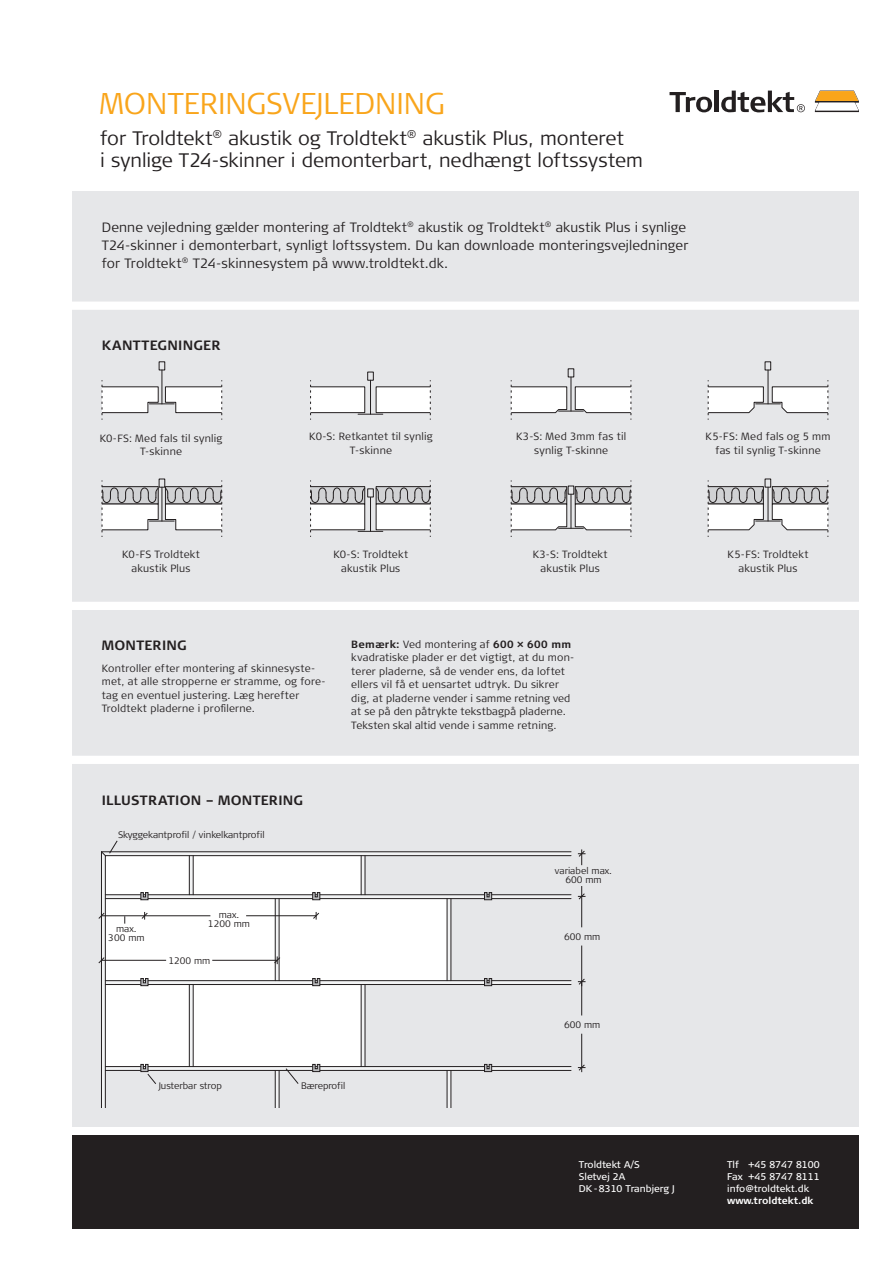
<style>
.page{position:relative;width:893px;height:1263px;background:#fff}
.page>*{position:absolute;margin:0;border:0;box-sizing:border-box;transform-origin:0 0}
.NY_overskrift_20_22{font:300 30px "Signa Column";letter-spacing:-.005em;color:#f9a51b}
.NY_underoverskrift{font:300 19.5px/22.5px "Signa Column";color:#231f20}
.NY_manchet_9_12{font:300 13.5px/18px "Signa Column";letter-spacing:.01em;color:#231f20}
.NY_mellemrubrik{font:700 13.5px "Signa Column";letter-spacing:.015em;color:#231f20}
.NY_brødtekst_7_9{font:300 10.5px/13.5px "Signa Column";letter-spacing:.02em;color:#231f20;text-align:center}
.NY_bundtekst_6_5_8{font:9.75px/12px "Signa Column";color:#fff}
.NY_bundtekst_6_5_8-2{font:700 9.75px "Signa Column";color:#fff}
.t1{font:300 9.45px/9.1px "Signa Column";color:#231f20;text-align:center}
.s1{font-weight:700}
</style>
<div class="page">
<svg style="left:815px;top:91px;width:44px;height:21px"></svg>
<svg style="left:669px;top:92px;width:43px;height:20px"></svg>
<hr style="left:715px;top:91px;width:4px;height:21px;background:#231f20">
<svg style="left:721px;top:91px;width:84px;height:21px"></svg>
<div style="left:72px;top:191px;width:787px;height:936px;background:#e6e7e9"></div>
<div style="left:72px;top:1135px;width:787px;height:94px;background:#231f20"></div>
<hr style="left:162px;top:370px;width:1px;height:34px;background:#231f20">
<div style="left:159px;top:361px;width:6px;height:9px;border:1px solid #231f20"></div>
<svg style="left:101px;top:380px;width:121px;height:40px"></svg>
<div style="left:159px;top:479px;width:6px;height:9px;border:1px solid #231f20"></div>
<svg style="left:101px;top:480px;width:121px;height:57px"></svg>
<div style="left:376px;top:387px;width:55px;height:26px;background:#fff;border:1px solid #231f20"></div>
<div style="left:310px;top:387px;width:55px;height:26px;background:#fff;border:1px solid #231f20"></div>
<svg style="left:358px;top:414px;width:25px;height:1px"></svg>
<hr style="left:370px;top:380px;width:1px;height:34px;background:#231f20">
<div style="left:367px;top:372px;width:7px;height:9px;border:1px solid #231f20"></div>
<svg style="left:310px;top:380px;width:1px;height:40px"></svg>
<svg style="left:430px;top:380px;width:1px;height:40px"></svg>
<svg style="left:310px;top:480px;width:121px;height:57px"></svg>
<div style="left:568px;top:368px;width:6px;height:9px;border:1px solid #231f20"></div>
<hr style="left:571px;top:377px;width:1px;height:34px;background:#231f20">
<svg style="left:511px;top:380px;width:121px;height:40px"></svg>
<svg style="left:511px;top:480px;width:121px;height:57px"></svg>
<hr style="left:768px;top:370px;width:1px;height:34px;background:#231f20">
<div style="left:765px;top:361px;width:6px;height:9px;border:1px solid #231f20"></div>
<svg style="left:708px;top:380px;width:121px;height:40px"></svg>
<div style="left:765px;top:479px;width:6px;height:9px;border:1px solid #231f20"></div>
<svg style="left:708px;top:480px;width:121px;height:57px"></svg>
<div style="left:0;top:302px;width:893px;height:8px;background:#fff"></div>
<div style="left:0;top:602px;width:893px;height:8px;background:#fff"></div>
<div style="left:0;top:756px;width:893px;height:8px;background:#fff"></div>
<svg style="left:102px;top:856px;width:3px;height:251px"></svg>
<svg style="left:118px;top:852px;width:453px;height:3px"></svg>
<svg style="left:105px;top:855px;width:466px;height:252px"></svg>
<hr style="left:105px;top:984px;width:466px;height:1px;background:#231f20">
<hr style="left:105px;top:980px;width:466px;height:1px;background:#231f20">
<hr style="left:105px;top:898px;width:466px;height:1px;background:#231f20">
<hr style="left:105px;top:894px;width:466px;height:1px;background:#231f20">
<hr style="left:101px;top:851px;width:470px;height:1px;background:#231f20">
<hr style="left:279px;top:898px;width:1px;height:83px;background:#231f20">
<hr style="left:275px;top:898px;width:1px;height:83px;background:#231f20">
<hr style="left:189px;top:984px;width:1px;height:82px;background:#231f20">
<hr style="left:189px;top:856px;width:1px;height:39px;background:#231f20">
<hr style="left:193px;top:984px;width:1px;height:82px;background:#231f20">
<hr style="left:193px;top:856px;width:1px;height:39px;background:#231f20">
<hr style="left:105px;top:1070px;width:466px;height:1px;background:#231f20">
<hr style="left:105px;top:1066px;width:466px;height:1px;background:#231f20">
<hr style="left:279px;top:1070px;width:1px;height:37px;background:#231f20">
<hr style="left:275px;top:1070px;width:1px;height:37px;background:#231f20">
<hr style="left:451px;top:898px;width:1px;height:83px;background:#231f20">
<hr style="left:447px;top:898px;width:1px;height:83px;background:#231f20">
<hr style="left:361px;top:984px;width:1px;height:82px;background:#231f20">
<hr style="left:361px;top:856px;width:1px;height:39px;background:#231f20">
<hr style="left:365px;top:984px;width:1px;height:82px;background:#231f20">
<hr style="left:365px;top:856px;width:1px;height:39px;background:#231f20">
<hr style="left:451px;top:1070px;width:1px;height:37px;background:#231f20">
<hr style="left:447px;top:1070px;width:1px;height:37px;background:#231f20">
<hr style="left:101px;top:852px;width:1px;height:255px;background:#231f20">
<svg style="left:141px;top:892px;width:7px;height:8px"></svg>
<svg style="left:312px;top:892px;width:8px;height:8px"></svg>
<svg style="left:484px;top:892px;width:8px;height:8px"></svg>
<svg style="left:141px;top:978px;width:7px;height:8px"></svg>
<svg style="left:312px;top:978px;width:8px;height:8px"></svg>
<svg style="left:484px;top:978px;width:8px;height:8px"></svg>
<svg style="left:312px;top:1064px;width:8px;height:8px"></svg>
<svg style="left:484px;top:1064px;width:8px;height:8px"></svg>
<hr style="left:246px;top:915px;width:70px;height:1px;background:#231f20">
<hr style="left:212px;top:960px;width:65px;height:1px;background:#231f20">
<hr style="left:101px;top:960px;width:65px;height:1px;background:#231f20">
<hr style="left:101px;top:915px;width:109px;height:1px;background:#231f20">
<svg style="left:141px;top:1064px;width:15px;height:20px"></svg>
<svg style="left:101px;top:840px;width:17px;height:16px"></svg>
<svg style="left:286px;top:1068px;width:13px;height:16px"></svg>
<hr style="left:581px;top:896px;width:1px;height:31px;background:#231f20">
<hr style="left:581px;top:945px;width:1px;height:41px;background:#231f20">
<hr style="left:581px;top:982px;width:1px;height:33px;background:#231f20">
<hr style="left:581px;top:1034px;width:1px;height:38px;background:#231f20">
<svg style="left:578px;top:978px;width:7px;height:7px"></svg>
<svg style="left:578px;top:1064px;width:7px;height:7px"></svg>
<svg style="left:578px;top:886px;width:7px;height:14px"></svg>
<svg style="left:578px;top:849px;width:7px;height:16px"></svg>
<svg style="left:98px;top:956px;width:7px;height:8px"></svg>
<svg style="left:98px;top:912px;width:7px;height:7px"></svg>
<svg style="left:141px;top:912px;width:7px;height:7px"></svg>
<svg style="left:313px;top:912px;width:6px;height:7px"></svg>
<svg style="left:274px;top:956px;width:7px;height:8px"></svg>
<p class="NY_overskrift_20_22" style="left:99px;top:86px;width:347px">MONTERINGSVEJLEDNING</p>
<p class="NY_underoverskrift" style="left:100px;top:127px;width:544px">for Troldtekt<sup>®</sup> akustik og Troldtekt<sup>®</sup> akustik Plus, monteret<br>i synlige T24-skinner i demonterbart, nedhængt loftssystem</p>
<p class="NY_manchet_9_12" style="left:102px;top:218px;width:588px">Denne vejledning gælder montering af Troldtekt<sup>®</sup> akustik og Troldtekt<sup>®</sup> akustik Plus i synlige<br>T24-skinner i demonterbart, synligt loftssystem. Du kan downloade monteringsvejledninger for Troldtekt<sup>®</sup> T24-skinnesystem på www.troldtekt.dk.</p>
<p class="NY_mellemrubrik" style="left:102px;top:338px;width:120px">KANTTEGNINGER</p>
<p class="NY_brødtekst_7_9" style="left:100px;top:431px;width:124px">K0-FS: Med fals til synlig<br>T-skinne</p>
<p class="NY_brødtekst_7_9" style="left:309px;top:430px;width:125px">K0-S: Retkantet til synlig<br>T-skinne</p>
<p class="NY_brødtekst_7_9" style="left:516px;top:430px;width:112px">K3-S: Med 3mm fas til synlig T-skinne</p>
<p class="NY_brødtekst_7_9" style="left:706px;top:430px;width:127px">K5-FS: Med fals og 5 mm fas til synlig T-skinne</p>
<p class="NY_brødtekst_7_9" style="left:122px;top:548px;width:79px">K0-FS Troldtekt akustik Plus</p>
<p class="NY_brødtekst_7_9" style="left:333px;top:548px;width:76px">K0-S: Troldtekt akustik Plus</p>
<p class="NY_brødtekst_7_9" style="left:533px;top:548px;width:76px">K3-S: Troldtekt akustik Plus</p>
<p class="NY_mellemrubrik" style="left:102px;top:637px;width:87px">MONTERING</p>
<p class="NY_brødtekst_7_9" style="left:102px;top:662px;width:225px;text-align:left">Kontroller efter montering af skinnesyste&shy;met, at alle stropperne er stramme, og fore&shy;tag en eventuel justering. Læg herefter Troldtekt pladerne i profilerne.</p>
<p class="NY_mellemrubrik" style="left:102px;top:793px;width:203px">ILLUSTRATION – MONTERING</p>
<p class="t1" style="left:118px;top:830px;width:148px">Skyggekantprofil / vinkelkantprofil</p>
<p class="t1" style="left:108px;top:924px;width:38px">max.<br>300 mm</p>
<p class="t1" style="left:208px;top:910px;width:44px">max.<br>1200 mm</p>
<p class="t1" style="left:168px;top:956px;width:44px">1200 mm</p>
<p class="NY_brødtekst_7_9" style="left:351px;top:637px;width:225px;text-align:left"><span class="s1">Bemærk:</span> Ved montering af <span class="s1">600 × 600 mm </span>kvadratiske plader er det vigtigt, at du mon&shy;terer pladerne, så de vender ens, da loftet ellers vil få et uensartet udtryk. Du sikrer dig, at pladerne vender i samme retning ved at se på den påtrykte tekstbagpå pladerne.<br>Teksten skal altid vende i samme retning.</p>
<p class="t1" style="left:555px;top:866px;width:59px">variabel max.<br>600 mm</p>
<p class="t1" style="left:564px;top:932px;width:38px">600 mm</p>
<p class="t1" style="left:564px;top:1020px;width:38px">600 mm</p>
<p class="t1" style="left:159px;top:1081px;width:65px">Justerbar strop</p>
<p class="t1" style="left:301px;top:1081px;width:46px">Bæreprofil</p>
<p class="NY_bundtekst_6_5_8" style="left:579px;top:1158px;width:62px">Troldtekt A/S<br>Sletvej 2A</p>
<p class="NY_bundtekst_6_5_8" style="left:579px;top:1182px;width:97px">DK-8310 Tranbjerg J</p>
<p class="NY_brødtekst_7_9" style="left:728px;top:548px;width:82px">K5-FS: Troldtekt akustik Plus</p>
<p class="NY_bundtekst_6_5_8" style="left:727px;top:1158px;width:94px">Tlf +45 8747 8100</p>
<p class="NY_bundtekst_6_5_8" style="left:727px;top:1170px;width:94px">Fax +45 8747 8111</p>
<p class="NY_bundtekst_6_5_8" style="left:727px;top:1182px;width:83px">info@troldtekt.dk</p>
<p class="NY_bundtekst_6_5_8-2" style="left:727px;top:1194px;width:88px">www.troldtekt.dk</p>
</div>
